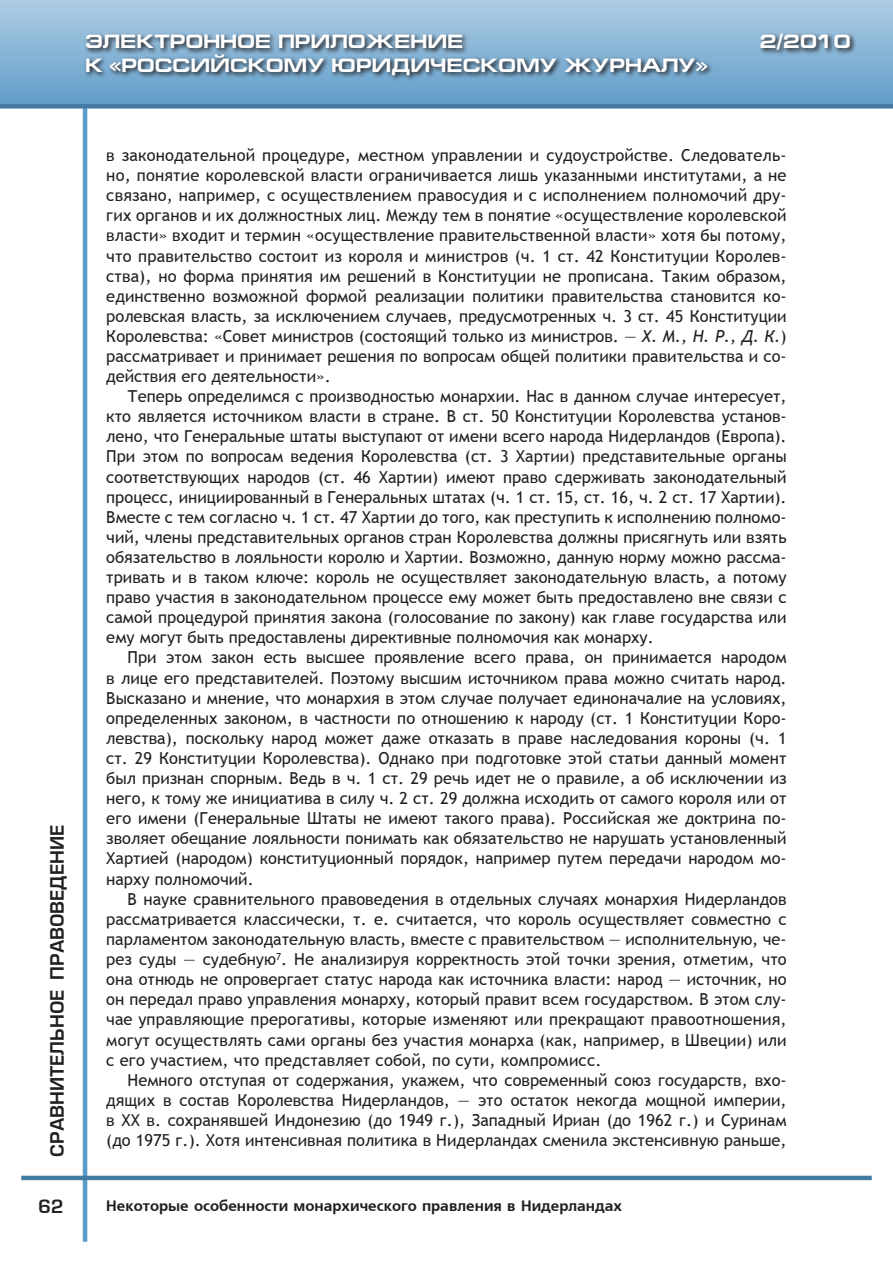
<style>
.page{position:relative;width:893px;height:1263px;background:#fff}
.page>*{position:absolute;margin:0;border:0;box-sizing:border-box;transform-origin:0 0}
.t1{font:700 19.5px "Europe Ext";color:#fff}
.t2{font:18px "Europe Demi Normal";color:#231f20}
.t3{font:16.5px/20.1px "Trebuchet MS";color:#231f20;text-align:justify}
.t4{font:15px "Free Set Bold Cyrillic";color:#231f20}
.s1{font-style:italic}
</style>
<div class="page">
<hr style="left:83px;top:89px;width:4px;height:1153px;background:#569bca">
<hr style="left:21px;top:1176px;width:851px;height:4px;background:#447ba3">
<div style="left:0;top:0;width:893px;height:106px;background:linear-gradient(to bottom,#aecce4,#619dc9)"></div>
<div style="left:0;top:104px;width:893px;height:5px;background:#447ba3"></div>
<svg style="left:83px;top:31px;width:773px;height:50px;background:#7297b3"></svg>
<p class="t1" style="left:85px;top:31px;width:380px">ЭЛЕКТРОННОЕ ПРИЛОЖЕНИЕ</p>
<p class="t1" style="left:760px;top:31px;width:92px">2/2010</p>
<p class="t1" style="left:85px;top:54px;width:624px">К «РОССИЙСКОМУ ЮРИДИЧЕСКОМУ ЖУРНАЛУ»</p>
<p class="t2" style="left:47px;top:1157px;width:333px;rotate:-90deg">сравнительное правоведение</p>
<p class="t2" style="left:38px;top:1196px;width:27px">62</p>
<p class="t3" style="left:106px;top:145px;width:682px">в законодательной процедуре, местном управлении и судоустройстве. Следователь&shy;но, понятие королевской власти ограничивается лишь указанными институтами, а не связано, например, с осуществлением правосудия и с исполнением полномочий дру&shy;гих органов и их должностных лиц. Между тем в понятие «осуществление королевской власти» входит и термин «осуществление правительственной власти» хотя бы потому, что правительство состоит из короля и министров (ч. 1 ст. 42 Конституции Королев&shy;ства), но форма принятия им решений в Конституции не прописана. Таким образом, единственно возможной формой реализации политики правительства становится ко&shy;ролевская власть, за исключением случаев, предусмотренных ч. 3 ст. 45 Конституции Королевства: «Совет министров (состоящий только из министров. — <span class="s1">Х. М., Н. Р., Д. К.</span>) рассматривает и принимает решения по вопросам общей политики правительства и со&shy;действия его деятельности».</p>
<p class="t3" style="left:106px;top:386px;width:682px;text-indent:21px">Теперь определимся с производностью монархии. Нас в данном случае интересует, кто является источником власти в стране. В ст. 50 Конституции Королевства установ&shy;лено, что Генеральные штаты выступают от имени всего народа Нидерландов (Европа).<br>При этом по вопросам ведения Королевства (ст. 3 Хартии) представительные органы соответствующих народов (ст. 46 Хартии) имеют право сдерживать законодательный процесс, инициированный в Генеральных штатах (ч. 1 ст. 15, ст. 16, ч. 2 ст. 17 Хартии).<br>Вместе с тем согласно ч. 1 ст. 47 Хартии до того, как преступить к исполнению полномо&shy;чий, члены представительных органов стран Королевства должны присягнуть или взять обязательство в лояльности королю и Хартии. Возможно, данную норму можно рассма&shy;тривать и в таком ключе: король не осуществляет законодательную власть, а потому право участия в законодательном процессе ему может быть предоставлено вне связи с самой процедурой принятия закона (голосование по закону) как главе государства или ему могут быть предоставлены директивные полномочия как монарху.</p>
<p class="t3" style="left:106px;top:648px;width:682px;text-indent:21px">При этом закон есть высшее проявление всего права, он принимается народом в лице его представителей. Поэтому высшим источником права можно считать народ.<br>Высказано и мнение, что монархия в этом случае получает единоначалие на условиях, определенных законом, в частности по отношению к народу (ст. 1 Конституции Коро&shy;левства), поскольку народ может даже отказать в праве наследования короны (ч. 1 ст. 29 Конституции Королевства). Однако при подготовке этой статьи данный момент был признан спорным. Ведь в ч. 1 ст. 29 речь идет не о правиле, а об исключении из него, к тому же инициатива в силу ч. 2 ст. 29 должна исходить от самого короля или от его имени (Генеральные Штаты не имеют такого права). Российская же доктрина по&shy;зволяет обещание лояльности понимать как обязательство не нарушать установленный Хартией (народом) конституционный порядок, например путем передачи народом мо&shy;нарху полномочий.</p>
<p class="t3" style="left:106px;top:889px;width:682px;text-indent:21px">В науке сравнительного правоведения в отдельных случаях монархия Нидерландов рассматривается классически, т. е. считается, что король осуществляет совместно с парламентом законодательную власть, вместе с правительством — исполнительную, че&shy;рез суды — судебную<sup>7</sup>. Не анализируя корректность этой точки зрения, отметим, что она отнюдь не опровергает статус народа как источника власти: народ — источник, но он передал право управления монарху, который правит всем государством. В этом слу&shy;чае управляющие прерогативы, которые изменяют или прекращают правоотношения, могут осуществлять сами органы без участия монарха (как, например, в Швеции) или с его участием, что представляет собой, по сути, компромисс.</p>
<p class="t3" style="left:106px;top:1070px;width:682px;text-indent:21px">Немного отступая от содержания, укажем, что современный союз государств, вхо&shy;дящих в состав Королевства Нидерландов, — это остаток некогда мощной империи, в XX в. сохранявшей Индонезию (до 1949 г.), Западный Ириан (до 1962 г.) и Суринам (до 1975 г.). Хотя интенсивная политика в Нидерландах сменила экстенсивную раньше,</p>
<p class="t4" style="left:106px;top:1197px;width:517px">Некоторые особенности монархического правления в Нидерландах</p>
</div>
